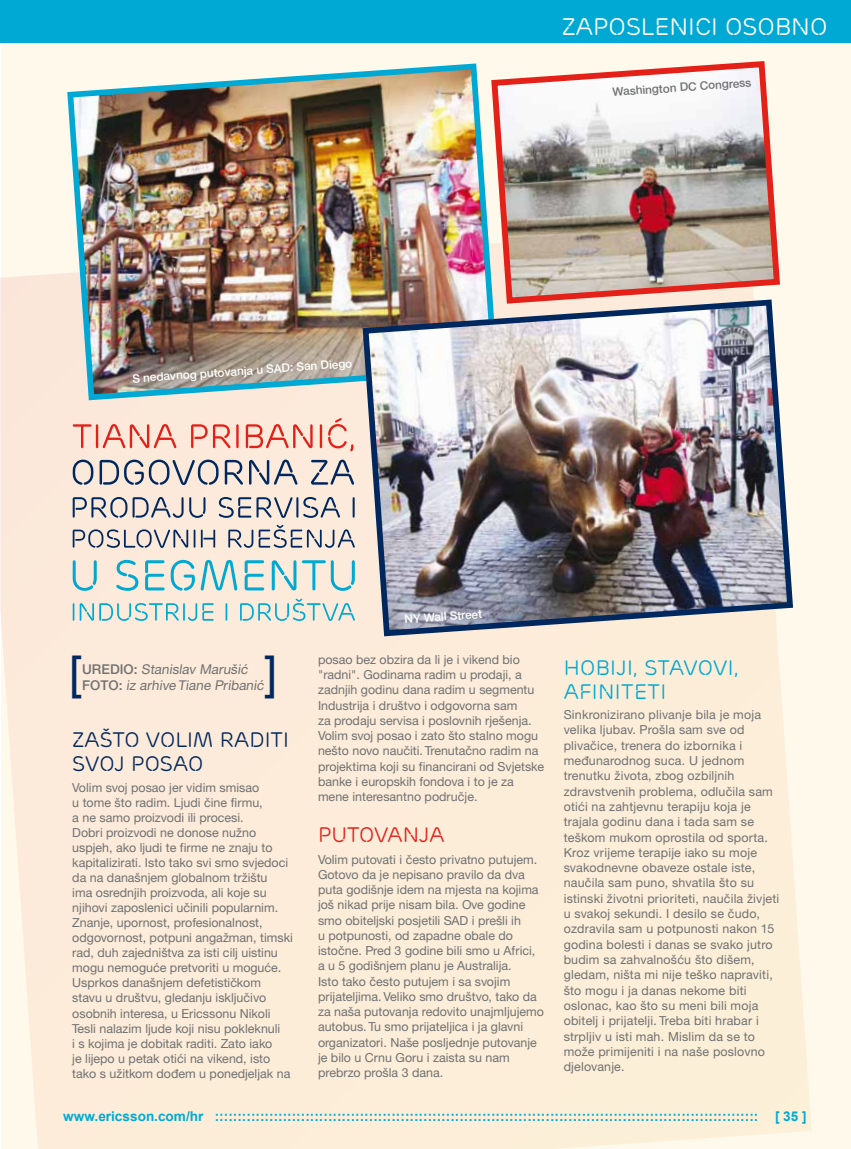
<style>
.page{position:relative;width:851px;height:1149px;background:#fff}
.page>*{position:absolute;margin:0;border:0;box-sizing:border-box;transform-origin:0 0}
.t1{font:46.5px "Arial";color:#00285f}
.t2{font:24px "Ericsson Capital";color:#fff}
.t3{font:21px/24px "Ericsson Capital";color:#00285f}
.t4{font:21px/24px "Ericsson Capital";letter-spacing:.015em;color:#00a9d4}
.t5{font:21px "Ericsson Capital";color:#e32119}
.t6{font:700 13.5px "Arial";color:#00a9d4}
.t7{font:13.5px/16.2px "Ericsson Sans";color:#707172}
.t8{font:12.45px/15.3px "Ericsson Sans";color:#707172}
.t9{font:500 11.7px "Ericsson Sans";color:#fff}
.t10{font:500 11.7px "Ericsson Sans";color:#707172}
.s1{font-weight:500}
</style>
<div class="page">
<div style="left:1px;top:38px;width:849px;height:1110px;background:#fef9eb"></div>
<div style="left:0;top:273px;width:811px;height:875px;background:#fcedd9"></div>
<img style="left:500px;top:61px;width:283px;height:235px">
<img style="left:64px;top:63px;width:436px;height:340px">
<img style="left:359px;top:296px;width:437px;height:343px">
<div style="left:0;top:0;width:850px;height:43px;background:#00a9d4"></div>
<svg style="left:73px;top:598px;width:282px;height:22px;background:#ceded8"></svg>
<svg style="left:73px;top:559px;width:282px;height:31px;background:#c0dad8"></svg>
<svg style="left:73px;top:524px;width:282px;height:23px;background:#cdc6c3"></svg>
<svg style="left:73px;top:497px;width:281px;height:21px;background:#c1bcbd"></svg>
<svg style="left:73px;top:459px;width:281px;height:26px;background:#c0bbbc"></svg>
<svg style="left:73px;top:418px;width:280px;height:33px;background:#f7c5b7"></svg>
<h2 class="t2" style="left:561px;top:13px;width:267px">ZAPOSLENICI OSOBNO</h2>
<p class="t9" style="left:132px;top:371px;width:144px;rotate:-4deg">S NEDAVNOG PUTOVANJA U SAD</p>
<p class="t9" style="left:289px;top:360px;width:64px;rotate:-4deg">: SAN DIEGO</p>
<p class="t9" style="left:404px;top:612px;width:82px;rotate:-4deg">NY WALLSTREET</p>
<p class="t10" style="left:612px;top:85px;width:140px;rotate:-4deg">WASHINGTON DC CONGRESS</p>
<p class="t8" style="left:318px;top:651px;width:228px">posao bez obzira da li je i vikend bio "radni". Godinama radim u prodaji, a zadnjih godinu dana radim u segmentu Industrija i društvo i odgovorna sam<br>za prodaju servisa i poslovnih rješenja.<br>Volim svoj posao i zato što stalno mogu nešto novo naučiti. Trenutačno radim na projektima koji su financirani od Svjetske banke i europskih fondova i to je za mene interesantno područje.</p>
<h3 class="t5" style="left:318px;top:822px;width:128px">PUTOVANJA</h3>
<p class="t8" style="left:318px;top:851px;width:227px">Volim putovati i često privatno putujem.<br>Gotovo da je nepisano pravilo da dva puta godišnje idem na mjesta na kojima još nikad prije nisam bila. Ove godine smo obiteljski posjetili SAD i prešli ih<br>u potpunosti, od zapadne obale do istočne. Pred 3 godine bili smo u Africi, a u 5 godišnjem planu je Australija.<br>Isto tako često putujem i sa svojim prijateljima. Veliko smo društvo, tako da za naša putovanja redovito unajmljujemo autobus. Tu smo prijateljica i ja glavni organizatori. Naše posljednje putovanje je bilo u Crnu Goru i zaista su nam prebrzo prošla 3 dana.</p>
<h1 class="t1" style="left:264px;top:642px;width:14px">]</h1>
<h3 class="t3" style="left:72px;top:727px;width:218px">ZAŠTO VOLIM RADITI<br>SVOJ POSAO</h3>
<p class="t8" style="left:72px;top:780px;width:222px">Volim svoj posao jer vidim smisao<br>u tome što radim. Ljudi čine firmu,<br>a ne samo proizvodi ili procesi.<br>Dobri proizvodi ne donose nužno uspjeh, ako ljudi te firme ne znaju to kapitalizirati. Isto tako svi smo svjedoci da na današnjem globalnom tržištu<br>ima osrednjih proizvoda, ali koje su njihovi zaposlenici učinili popularnim.<br>Znanje, upornost, profesionalnost, odgovornost, potpuni angažman, timski rad, duh zajedništva za isti cilj uistinu mogu nemoguće pretvoriti u moguće.<br>Usprkos današnjem defetističkom stavu u društvu, gledanju isključivo osobnih interesa, u Ericssonu Nikoli Tesli nalazim ljude koji nisu pokleknuli<br>i s kojima je dobitak raditi. Zato iako<br>je lijepo u petak otići na vikend, isto tako s užitkom dođem u ponedjeljak na</p>
<h1 class="t1" style="left:69px;top:642px;width:14px">[</h1>
<p class="t7" style="left:82px;top:661px;width:169px"><span class="s1">U R E D I O :</span> Stanislav Marušić<br><span class="s1">FOTO</span></p>
<h3 class="t4" style="left:563px;top:655px;width:176px">HOBIJI, STAVOVI,<br>AFINITETI</h3>
<p class="t8" style="left:563px;top:706px;width:217px">Sinkronizirano plivanje bila je moja velika ljubav. Prošla sam sve od plivačice, trenera do izbornika i međunarodnog suca. U jednom trenutku života, zbog ozbiljnih zdravstvenih problema, odlučila sam otići na zahtjevnu terapiju koja je trajala godinu dana i tada sam se teškom mukom oprostila od sporta.<br>Kroz vrijeme terapije iako su moje svakodnevne obaveze ostale iste, naučila sam puno, shvatila što su istinski životni prioriteti, naučila živjeti u svakoj sekundi. I desilo se čudo, ozdravila sam u potpunosti nakon 15 godina bolesti i danas se svako jutro budim sa zahvalnošću što dišem, gledam, ništa mi nije teško napraviti, što mogu i ja danas nekome biti oslonac, kao što su meni bili moja obitelj i prijatelji. Treba biti hrabar i strpljiv u isti mah. Mislim da se to može primijeniti i na naše poslovno djelovanje.</p>
<p class="t6" style="left:63px;top:1106px;width:744px">www.ericsson.com/hr :::::::::::::::::::::::::::::::::::::::::::::::::::::::::::::::::::::::::::::::::::::::::::::::::::::::::::::::::::::::: [ 35 ]</p>
<p class="t7" style="left:119px;top:677px;width:148px"><span class="s1">:</span> iz arhive Tiane Pribanić</p>
</div>
